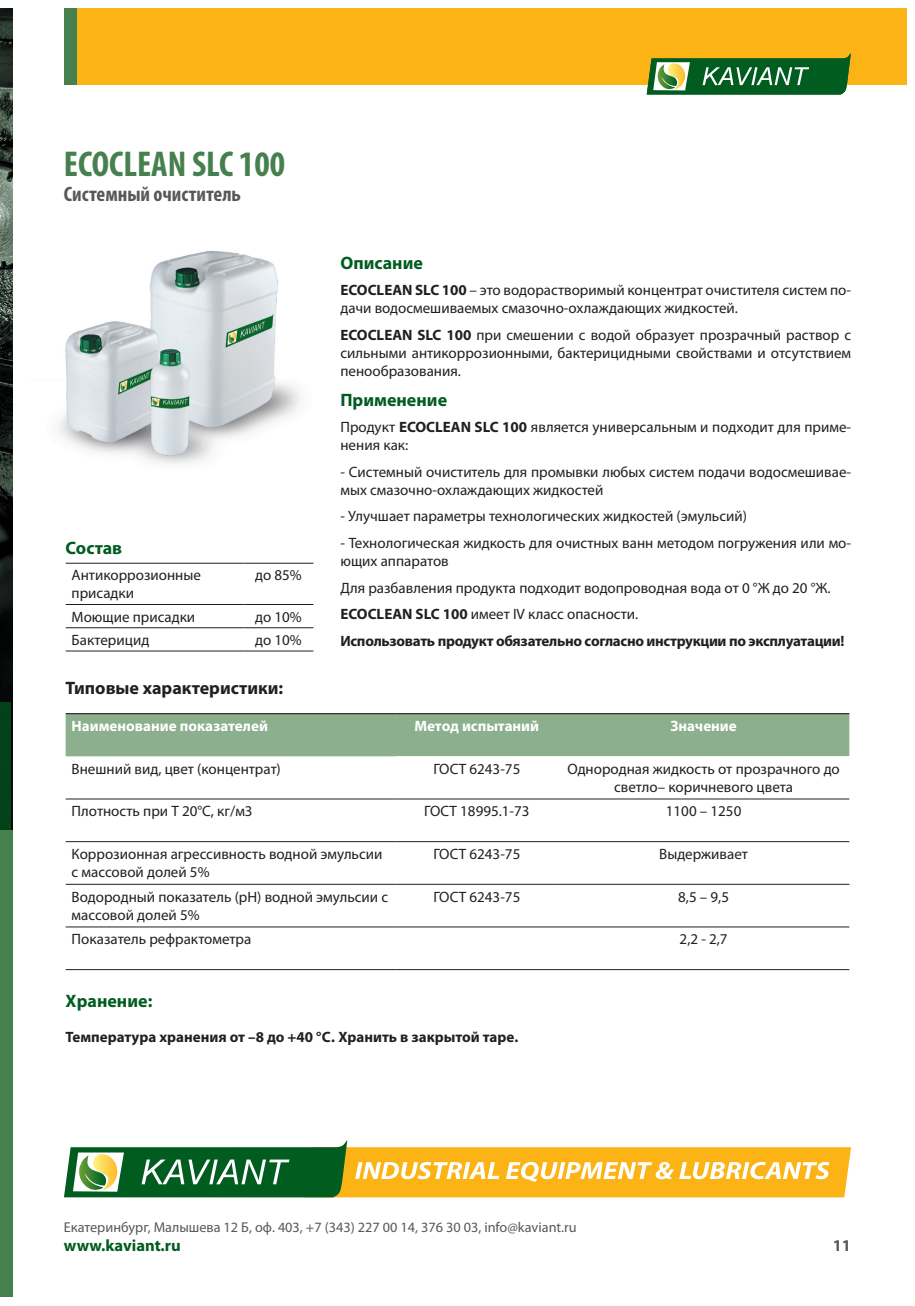
<style>
.page{position:relative;width:915px;height:1306px;background:#fff}
.page>*{position:absolute;margin:0;border:0;box-sizing:border-box;transform-origin:0 0}
.текст_основной{font:700 condensed 36px "Myriad Pro";color:#46804f}
.текст_основной-2{font:700 condensed 21px "Myriad Pro";color:#57585a}
.текст_основной-3{font:700 18px "Myriad Pro";color:#015c20}
.текст_основной-4{font:700 18px "Myriad Pro";color:#231f20}
.t1{font:700 16.5px "Myriad Pro";color:#015c20}
.t2{font:700 16.5px "Myriad Pro";color:#57585a}
.текст_основной-5{font:15px/18px "Myriad Pro";color:#231f20}
.текст_основной-6{font:700 15px "Myriad Pro";letter-spacing:-.02em;color:#231f20}
.текст_основной-7{font:700 15px "Myriad Pro";color:#231f20}
.t3{font:700 15px "Myriad Pro";color:#fff}
.t4{font:14.25px "Myriad Pro";color:#57585a}
.s1{font-weight:700}
</style>
<div class="page">
<div style="left:64px;top:9px;width:842px;height:76px;background:#fbb316"></div>
<svg style="left:64px;top:1140px;width:786px;height:57px"></svg>
<svg style="left:646px;top:54px;width:204px;height:41px;background:#49803e"></svg>
<div style="left:64px;top:9px;width:13px;height:76px;background:#46804f"></div>
<div style="left:0;top:9px;width:13px;height:1288px;background:#46804f"></div>
<img style="left:0;top:9px;width:13px;height:820px">
<div style="left:0;top:702px;width:11px;height:127px;background:#034219"></div>
<img style="left:58px;top:251px;width:243px;height:213px">
<hr style="left:66px;top:563px;width:177px;height:1px;background:#231f20">
<hr style="left:66px;top:604px;width:177px;height:1px;background:#231f20">
<hr style="left:66px;top:627px;width:177px;height:1px;background:#231f20">
<hr style="left:66px;top:650px;width:177px;height:1px;background:#231f20">
<hr style="left:243px;top:563px;width:70px;height:1px;background:#231f20">
<hr style="left:243px;top:604px;width:70px;height:1px;background:#231f20">
<hr style="left:243px;top:627px;width:70px;height:1px;background:#231f20">
<hr style="left:243px;top:650px;width:70px;height:1px;background:#231f20">
<div style="left:66px;top:714px;width:783px;height:42px;background:#8caf8d"></div>
<svg style="left:395px;top:756px;width:454px;height:172px"></svg>
<hr style="left:66px;top:713px;width:329px;height:1px;background:#231f20">
<hr style="left:395px;top:713px;width:162px;height:1px;background:#231f20">
<hr style="left:557px;top:713px;width:292px;height:1px;background:#231f20">
<hr style="left:66px;top:798px;width:329px;height:1px;background:#231f20">
<hr style="left:66px;top:841px;width:329px;height:1px;background:#231f20">
<hr style="left:66px;top:884px;width:329px;height:1px;background:#231f20">
<hr style="left:66px;top:926px;width:329px;height:1px;background:#231f20">
<hr style="left:66px;top:969px;width:329px;height:1px;background:#231f20">
<hr style="left:395px;top:798px;width:162px;height:1px;background:#231f20">
<hr style="left:557px;top:798px;width:292px;height:1px;background:#231f20">
<hr style="left:395px;top:841px;width:162px;height:1px;background:#231f20">
<hr style="left:557px;top:841px;width:292px;height:1px;background:#231f20">
<hr style="left:395px;top:884px;width:162px;height:1px;background:#231f20">
<hr style="left:557px;top:884px;width:292px;height:1px;background:#231f20">
<hr style="left:395px;top:926px;width:162px;height:1px;background:#231f20">
<hr style="left:557px;top:926px;width:292px;height:1px;background:#231f20">
<hr style="left:395px;top:969px;width:162px;height:1px;background:#231f20">
<hr style="left:557px;top:969px;width:292px;height:1px;background:#231f20">
<p class="текст_основной" style="left:64px;top:141px;width:223px">ECOCLEAN SLC 100</p>
<p class="текст_основной-2" style="left:64px;top:181px;width:179px">Системный очиститель</p>
<p class="текст_основной-3" style="left:66px;top:536px;width:58px">Состав</p>
<p class="текст_основной-5" style="left:72px;top:566px;width:131px">Антикоррозионные присадки</p>
<p class="текст_основной-5" style="left:255px;top:566px;width:48px">до 85%</p>
<p class="текст_основной-5" style="left:72px;top:607px;width:125px">Моющие присадки</p>
<p class="текст_основной-5" style="left:255px;top:607px;width:48px">до 10%</p>
<p class="текст_основной-5" style="left:72px;top:630px;width:79px">Бактерицид</p>
<p class="текст_основной-5" style="left:255px;top:630px;width:48px">до 10%</p>
<p class="текст_основной-4" style="left:66px;top:676px;width:219px">Типовые характеристики:</p>
<p class="текст_основной-3" style="left:340px;top:251px;width:84px">Описание</p>
<p class="текст_основной-5" style="left:340px;top:281px;width:512px"><span class="s1">ECOCLEAN SLC 100</span> – это водорастворимый концентрат очистителя систем по&shy;дачи водосмешиваемых смазочно-охлаждающих жидкостей.</p>
<p class="текст_основной-5" style="left:340px;top:325px;width:512px;text-align:justify"><span class="s1">ECOCLEAN SLC 100</span> при смешении с водой образует прозрачный раствор с сильными антикоррозионными, бактерицидными свойствами и отсутствием пенообразования.</p>
<p class="текст_основной-3" style="left:340px;top:388px;width:108px">Применение</p>
<p class="текст_основной-5" style="left:340px;top:418px;width:512px">Продукт <span class="s1">ECOCLEAN SLC 100</span> является универсальным и подходит для приме&shy;нения как:</p>
<p class="текст_основной-5" style="left:340px;top:462px;width:512px">- Системный очиститель для промывки любых систем подачи водосмешивае&shy;мых смазочно-охлаждающих жидкостей</p>
<p class="текст_основной-5" style="left:340px;top:507px;width:408px">- Улучшает параметры технологических жидкостей (эмульсий)</p>
<p class="текст_основной-5" style="left:340px;top:533px;width:512px">- Технологическая жидкость для очистных ванн методом погружения или мо&shy;ющих аппаратов</p>
<p class="текст_основной-5" style="left:340px;top:578px;width:491px">Для разбавления продукта подходит водопроводная вода от 0 °Ж до 20 °Ж.</p>
<p class="текст_основной-5" style="left:340px;top:604px;width:299px"><span class="s1">ECOCLEAN SLC 100</span> имеет IV класс опасности.</p>
<p class="текст_основной-6" style="left:340px;top:630px;width:505px">Использовать продукт обязательно согласно инструкции по эксплуатации!</p>
<p class="t3" style="left:72px;top:716px;width:198px">Наименование показателей</p>
<p class="t3" style="left:414px;top:716px;width:126px">Метод испытаний</p>
<p class="t3" style="left:670px;top:716px;width:68px">Значение</p>
<p class="текст_основной-5" style="left:72px;top:759px;width:210px">Внешний вид, цвет (концентрат)</p>
<p class="текст_основной-5" style="left:433px;top:759px;width:88px">ГОСТ 6243-75</p>
<p class="текст_основной-5" style="left:567px;top:759px;width:274px;text-align:center">Однородная жидкость от прозрачного до светло– коричневого цвета</p>
<p class="текст_основной-5" style="left:72px;top:802px;width:182px">Плотность при Т 20°С, кг/м3</p>
<p class="текст_основной-5" style="left:424px;top:802px;width:107px">ГОСТ 18995.1-73</p>
<p class="текст_основной-5" style="left:665px;top:802px;width:77px">1100 – 1250</p>
<p class="текст_основной-5" style="left:72px;top:844px;width:312px">Коррозионная агрессивность водной эмульсии с массовой долей 5%</p>
<p class="текст_основной-5" style="left:433px;top:844px;width:88px">ГОСТ 6243-75</p>
<p class="текст_основной-5" style="left:659px;top:844px;width:90px">Выдерживает</p>
<p class="текст_основной-5" style="left:72px;top:887px;width:318px">Водородный показатель (рН) водной эмульсии с массовой долей 5%</p>
<p class="текст_основной-5" style="left:433px;top:887px;width:88px">ГОСТ 6243-75</p>
<p class="текст_основной-5" style="left:678px;top:887px;width:52px">8,5 – 9,5</p>
<p class="текст_основной-5" style="left:72px;top:929px;width:181px">Показатель рефрактометра</p>
<p class="текст_основной-5" style="left:679px;top:929px;width:49px">2,2 - 2,7</p>
<p class="текст_основной-3" style="left:66px;top:989px;width:88px">Хранение:</p>
<p class="текст_основной-7" style="left:66px;top:1027px;width:454px">Температура хранения от –8 до +40 °С. Хранить в закрытой таре.</p>
<p class="t4" style="left:64px;top:1217px;width:514px">Екатеринбург, Малышева 12 Б, оф. 403, +7 (343) 227 00 14, 376 30 03, info@kaviant.ru</p>
<p class="t1" style="left:64px;top:1234px;width:118px">www.kaviant.ru</p>
<p class="t2" style="left:832px;top:1234px;width:20px">11</p>
</div>
